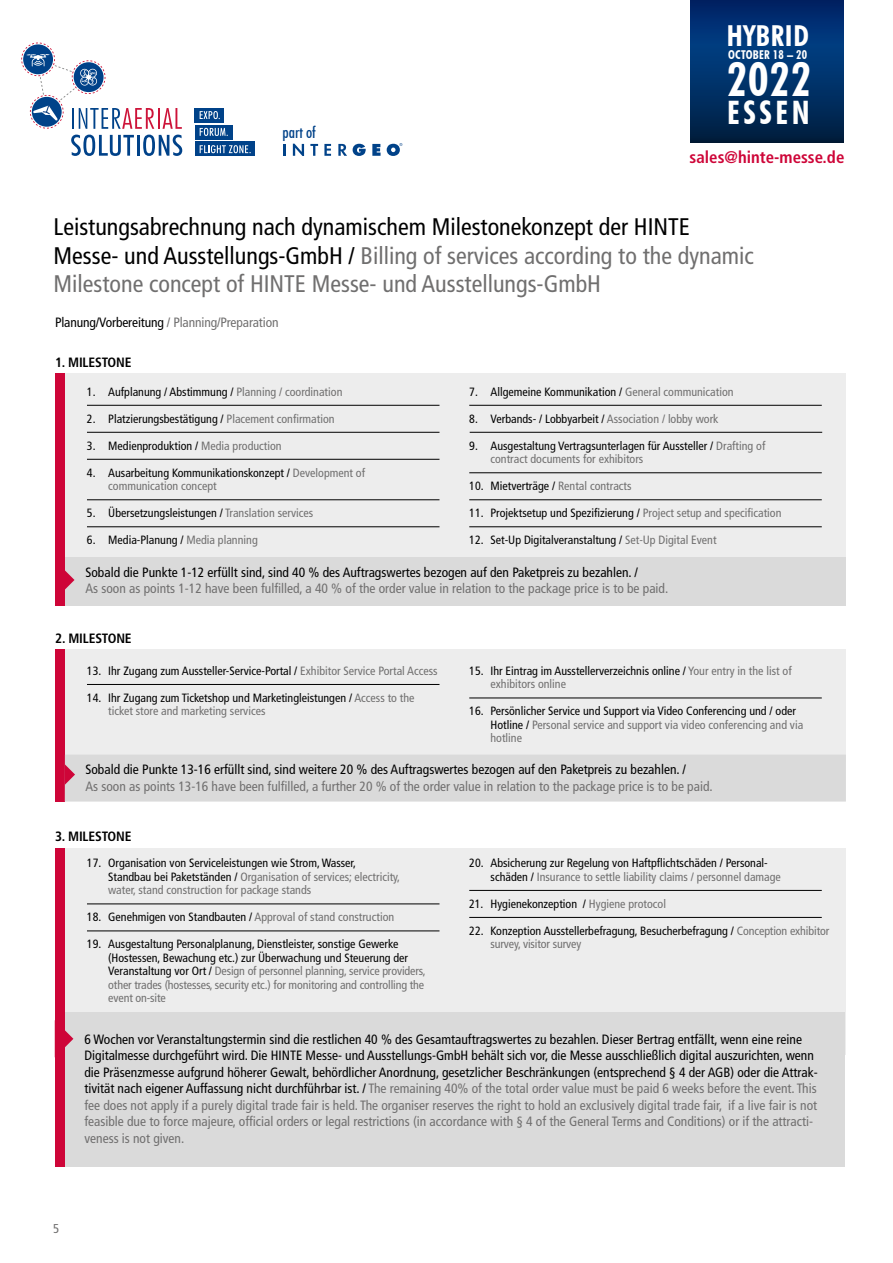
<style>
.page{position:relative;width:893px;height:1263px;background:#fff}
.page>*{position:absolute;margin:0;border:0;box-sizing:border-box;transform-origin:0 0}
.t1{font:700 condensed 46.35px "Futura BT";color:#fff}
.t2{font:700 condensed 32.4px "Futura BT";letter-spacing:.11em;color:#fff}
.t3{font:700 condensed 28.95px "Futura BT";letter-spacing:.03em;color:#fff}
.t4{font:condensed 24px/28.8px "Frutiger LT Std";color:#706f6f}
.t5{font:700 condensed 16.8px "Frutiger LT Std";color:#ce0538}
.t6{font:500 condensed 16.05px "Futura BT";color:#004289}
.t7{font:condensed 13.5px/16.5px "Frutiger LT Std";color:#000}
.t8{font:condensed 13.5px "Frutiger LT Std";color:#706f6f}
.t9{font:700 condensed 13.5px "Frutiger LT Std";letter-spacing:-.01em;color:#000}
.t10{font:condensed 12.75px "Frutiger LT Std";color:#706f6f}
.t11{font:700 condensed 12.15px "Futura BT";letter-spacing:.02em;color:#fff}
.t12{font:condensed 12px/13.5px "Frutiger LT Std";color:#000}
.s1{color:#000}
.s2{color:#706f6f}
</style>
<div class="page">
<svg style="left:71px;top:135px;width:63px;height:21px"></svg>
<hr style="left:137px;top:135px;width:2px;height:21px;background:#004289">
<svg style="left:143px;top:135px;width:39px;height:21px"></svg>
<svg style="left:21px;top:43px;width:161px;height:86px"></svg>
<div style="left:195px;top:108px;width:29px;height:14px;background:#004289"></div>
<div style="left:195px;top:125px;width:37px;height:14px;background:#004289"></div>
<div style="left:195px;top:142px;width:59px;height:14px;background:#004289"></div>
<svg style="left:200px;top:111px;width:20px;height:8px"></svg>
<svg style="left:200px;top:128px;width:28px;height:8px"></svg>
<svg style="left:200px;top:145px;width:51px;height:8px"></svg>
<svg style="left:283px;top:144px;width:3px;height:12px"></svg>
<svg style="left:293px;top:144px;width:11px;height:12px"></svg>
<svg style="left:310px;top:144px;width:8px;height:12px"></svg>
<svg style="left:324px;top:144px;width:7px;height:12px"></svg>
<svg style="left:338px;top:144px;width:9px;height:12px"></svg>
<svg style="left:353px;top:144px;width:13px;height:12px"></svg>
<svg style="left:372px;top:144px;width:9px;height:12px"></svg>
<svg style="left:387px;top:143px;width:15px;height:13px"></svg>
<div style="left:690px;top:0;width:154px;height:44px;background:#002668"></div>
<svg style="left:690px;top:21px;width:154px;height:121px;background:#002f66"></svg>
<div style="left:55px;top:848px;width:790px;height:206px;background:#ededed"></div>
<hr style="left:87px;top:904px;width:352px;height:1px;background:#000">
<hr style="left:87px;top:931px;width:352px;height:1px;background:#000">
<hr style="left:469px;top:890px;width:353px;height:1px;background:#000">
<hr style="left:469px;top:917px;width:353px;height:1px;background:#000">
<div style="left:64px;top:1011px;width:781px;height:155px;background:#dadada"></div>
<div style="left:55px;top:848px;width:10px;height:318px;background:#ce0538"></div>
<svg style="left:65px;top:1030px;width:8px;height:17px"></svg>
<div style="left:55px;top:373px;width:790px;height:233px;background:#ededed"></div>
<hr style="left:87px;top:405px;width:352px;height:1px;background:#000">
<hr style="left:87px;top:432px;width:352px;height:1px;background:#000">
<hr style="left:87px;top:459px;width:352px;height:1px;background:#000">
<hr style="left:87px;top:499px;width:352px;height:1px;background:#000">
<hr style="left:87px;top:526px;width:352px;height:1px;background:#000">
<div style="left:55px;top:373px;width:10px;height:233px;background:#ce0538"></div>
<hr style="left:469px;top:405px;width:353px;height:1px;background:#000">
<hr style="left:470px;top:432px;width:352px;height:1px;background:#000">
<hr style="left:469px;top:472px;width:353px;height:1px;background:#000">
<hr style="left:469px;top:499px;width:353px;height:1px;background:#000">
<hr style="left:469px;top:526px;width:353px;height:1px;background:#000">
<div style="left:55px;top:649px;width:790px;height:113px;background:#ededed"></div>
<hr style="left:87px;top:684px;width:352px;height:1px;background:#000">
<hr style="left:469px;top:698px;width:353px;height:1px;background:#000">
<div style="left:55px;top:649px;width:10px;height:152px;background:#ce0538"></div>
<div style="left:65px;top:557px;width:780px;height:49px;background:#dadada"></div>
<svg style="left:65px;top:570px;width:10px;height:20px"></svg>
<div style="left:65px;top:755px;width:781px;height:46px;background:#dadada"></div>
<svg style="left:65px;top:764px;width:10px;height:21px"></svg>
<h3 class="t6" style="left:282px;top:122px;width:35px">part of</h3>
<h3 class="t3" style="left:727px;top:18px;width:84px">HYBRID</h3>
<h1 class="t1" style="left:727px;top:52px;width:86px">2022</h1>
<p class="t11" style="left:728px;top:48px;width:81px">OCTOBER 18 – 20</p>
<h2 class="t2" style="left:727px;top:93px;width:84px">ESSEN</h2>
<h3 class="t5" style="left:690px;top:148px;width:156px">sales@hinte-messe.de</h3>
<h3 class="t4" style="left:54px;top:212px;width:702px"><span class="s1">Leistungsabrechnung nach dynamischem Milestonekonzept der HINTE<br>Messe- und Ausstellungs-GmbH /</span> Billing of services according to the dynamic<br>Milestone concept of HINTE Messe- und Ausstellungs-GmbH</h3>
<p class="t8" style="left:55px;top:314px;width:225px"><span class="s1">Planung/Vorbereitung</span> / Planning/Preparation</p>
<p class="t9" style="left:55px;top:354px;width:78px">1. MILESTONE</p>
<p class="t12" style="left:87px;top:385px;width:257px">1. Aufplanung / Abstimmung / <span class="s2">Planning / coordination</span></p>
<p class="t12" style="left:87px;top:412px;width:249px">2. Platzierungsbestätigung / <span class="s2">Placement confirmation</span></p>
<p class="t12" style="left:87px;top:439px;width:196px">3. Medienproduktion / <span class="s2">Media production</span></p>
<p class="t12" style="left:108px;top:466px;width:258px;text-indent:-21px">4. Ausarbeitung Kommunikationskonzept / <span class="s2">Development of communication concept</span></p>
<p class="t12" style="left:87px;top:506px;width:228px">5. Übersetzungsleistungen / <span class="s2">Translation services</span></p>
<p class="t12" style="left:87px;top:533px;width:172px">6. Media-Planung / <span class="s2">Media planning</span></p>
<p class="t12" style="left:469px;top:385px;width:266px">7. Allgemeine Kommunikation / <span class="s2">General communication</span></p>
<p class="t12" style="left:469px;top:412px;width:251px">8. Verbands- / Lobbyarbeit / <span class="s2">Association / lobby work</span></p>
<p class="t12" style="left:490px;top:439px;width:276px;text-indent:-21px">9. Ausgestaltung Vertragsunterlagen für Aussteller / <span class="s2">Drafting of contract documents for exhibitors</span></p>
<p class="t12" style="left:469px;top:479px;width:164px">10. Mietverträge / <span class="s2">Rental contracts</span></p>
<p class="t12" style="left:469px;top:506px;width:314px">11. Projektsetup und Spezifizierung / <span class="s2">Project setup and specification</span></p>
<p class="t12" style="left:469px;top:533px;width:249px">12. Set-Up Digitalveranstaltung / <span class="s2">Set-Up Digital Event</span></p>
<p class="t7" style="left:85px;top:564px;width:554px">Sobald die Punkte 1-12 erfüllt sind, sind 40 % des Auftragswertes bezogen auf den Paketpreis zu bezahlen. /</p>
<p class="t8" style="left:85px;top:581px;width:584px">As soon as points 1-12 have been fulfilled, a 40 % of the order value in relation to the package price is to be paid.</p>
<p class="t9" style="left:55px;top:630px;width:78px">2. MILESTONE</p>
<p class="t12" style="left:87px;top:664px;width:352px">13. Ihr Zugang zum Aussteller-Service-Portal / <span class="s2">Exhibitor Service Portal Access</span></p>
<p class="t12" style="left:108px;top:691px;width:308px;text-indent:-21px">14. Ihr Zugang zum Ticketshop und Marketingleistungen / <span class="s2">Access to the ticket store and marketing services</span></p>
<p class="t12" style="left:491px;top:664px;width:303px;text-indent:-21px">15. Ihr Eintrag im Ausstellerverzeichnis online / <span class="s2">Your entry in the list of exhibitors online</span></p>
<p class="t12" style="left:490px;top:705px;width:314px;text-indent:-21px">16. Persönlicher Service und Support via Video Conferencing und / oder<br>Hotline / <span class="s2">Personal service and support via video conferencing and via hotline</span></p>
<p class="t7" style="left:85px;top:761px;width:602px">Sobald die Punkte 13-16 erfüllt sind, sind weitere 20 % des Auftragswertes bezogen auf den Paketpreis zu bezahlen. /</p>
<p class="t8" style="left:85px;top:778px;width:629px">As soon as points 13-16 have been fulfilled, a further 20 % of the order value in relation to the package price is to be paid.</p>
<p class="t9" style="left:55px;top:829px;width:78px">3. MILESTONE</p>
<p class="t12" style="left:108px;top:856px;width:293px;text-indent:-21px">17. Organisation von Serviceleistungen wie Strom, Wasser,<br>Standbau bei Paketständen / <span class="s2">Organisation of services; electricity, water, stand construction for package stands</span></p>
<p class="t12" style="left:87px;top:910px;width:309px">18. Genehmigen von Standbauten / <span class="s2">Approval of stand construction</span></p>
<p class="t12" style="left:108px;top:937px;width:319px;text-indent:-21px">19. Ausgestaltung Personalplanung, Dienstleister, sonstige Gewerke (Hostessen, Bewachung etc.) zur Überwachung und Steuerung der Veranstaltung vor Ort / <span class="s2">Design of personnel planning, service providers, other trades (hostesses, security etc.) for monitoring and controlling the event on-site</span></p>
<p class="t12" style="left:491px;top:856px;width:292px;text-indent:-21px">20. Absicherung zur Regelung von Haftpflichtschäden / Personal&shy;schäden / <span class="s2">Insurance to settle liability claims / personnel damage</span></p>
<p class="t12" style="left:469px;top:897px;width:198px">21. Hygienekonzeption / <span class="s2">Hygiene protocol</span></p>
<p class="t12" style="left:490px;top:924px;width:340px;text-indent:-21px">22. Konzeption Ausstellerbefragung, Besucherbefragung / <span class="s2">Conception exhibitor survey, visitor survey</span></p>
<p class="t7" style="left:84px;top:1031px;width:735px">6 Wochen vor Veranstaltungstermin sind die restlichen 40 % des Gesamtauftragswertes zu bezahlen. Dieser Bertrag entfällt, wenn eine reine Digitalmesse durchgeführt wird. Die HINTE Messe- und Ausstellungs-GmbH behält sich vor, die Messe ausschließlich digital auszurichten, wenn die Präsenzmesse aufgrund höherer Gewalt, behördlicher Anordnung, gesetzlicher Beschränkungen (entsprechend § 4 der AGB) oder die Attrak&shy;tivität nach eigener Auffassung nicht durchführbar ist. / <span class="s2">The remaining 40% of the total order value must be paid 6 weeks before the event. This fee does not apply if a purely digital trade fair is held. The organiser reserves the right to hold an exclusively digital trade fair, if a live fair is not feasible due to force majeure, official orders or legal restrictions (in accordance with § 4 of the General Terms and Conditions) or if the attracti&shy;veness is not given.</span></p>
<p class="t10" style="left:53px;top:1221px;width:8px">5</p>
</div>
